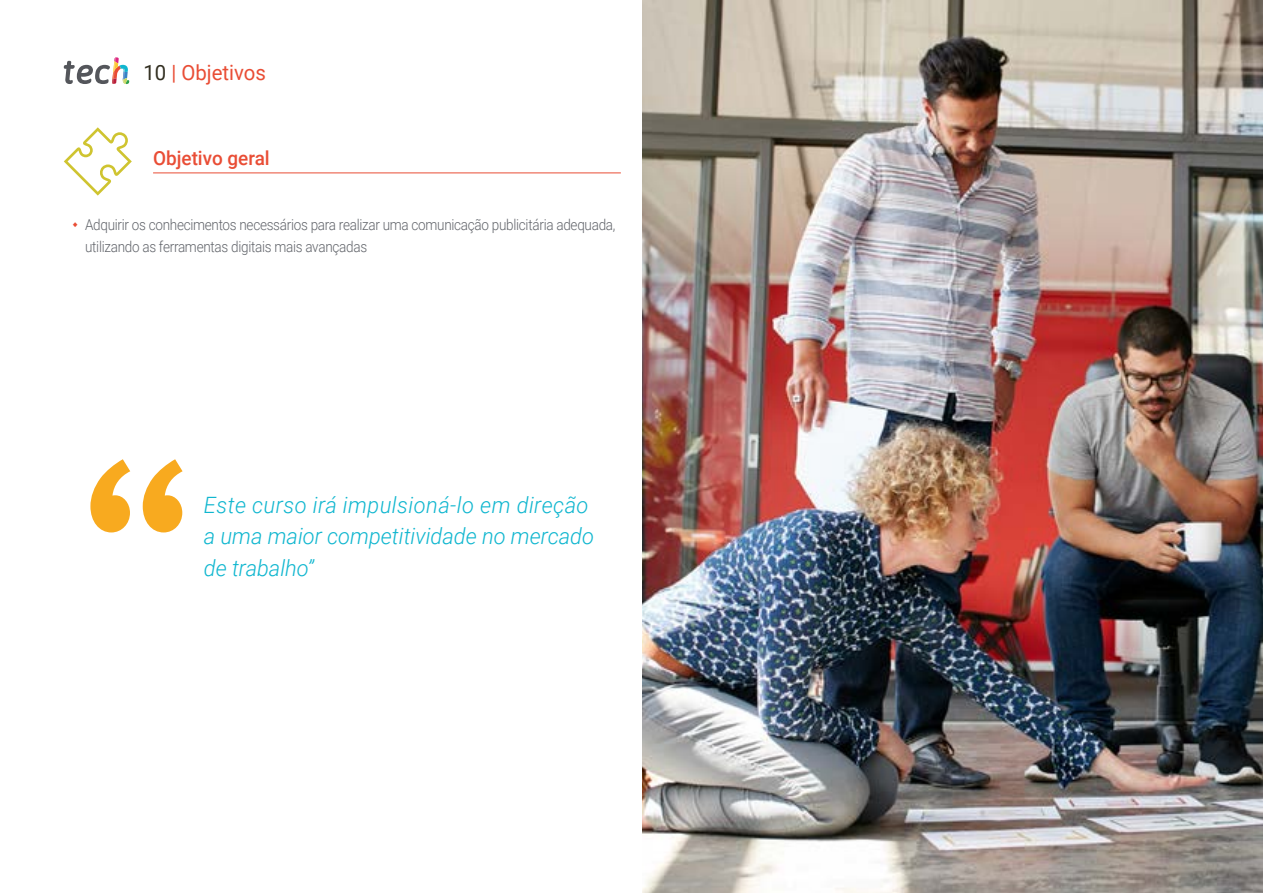
<style>
.page{position:relative;width:1263px;height:893px;background:#fff}
.page>*{position:absolute;margin:0;border:0;box-sizing:border-box;transform-origin:0 0}
.t1{font:italic 300 22.5px/31.5px "Roboto";color:#0fb6cf}
.t2{font:21px "Roboto";color:#e94d35}
.t3{font:500 19.5px "Roboto";color:#e94d35}
.t4{font:300 15px/22.5px "Roboto";letter-spacing:-.02em;color:#61646a;scale:.9 1}
.s1{color:#312e20}
</style>
<div class="page">
<hr style="left:153px;top:173px;width:468px;height:1px;background:#e94d35">
<svg style="left:64px;top:127px;width:68px;height:69px"></svg>
<img style="left:642px;top:0;width:621px;height:893px">
<svg style="left:64px;top:57px;width:65px;height:27px"></svg>
<svg style="left:90px;top:459px;width:93px;height:73px"></svg>
<h2 class="t2" style="left:144px;top:57px;width:124px"><span class="s1">10</span> | Objetivos</h2>
<h3 class="t3" style="left:153px;top:144px;width:118px">Objetivo geral</h3>
<p class="t4" style="left:85px;top:213px;width:591px">Adquirir os conhecimentos necessários para realizar uma comunicação publicitária adequada, utilizando as ferramentas digitais mais avançadas</p>
<h1 class="t1" style="left:204px;top:488px;width:392px">Este curso irá impulsioná-lo em direção a uma maior competitividade no mercado de trabalho”</h1>
</div>
